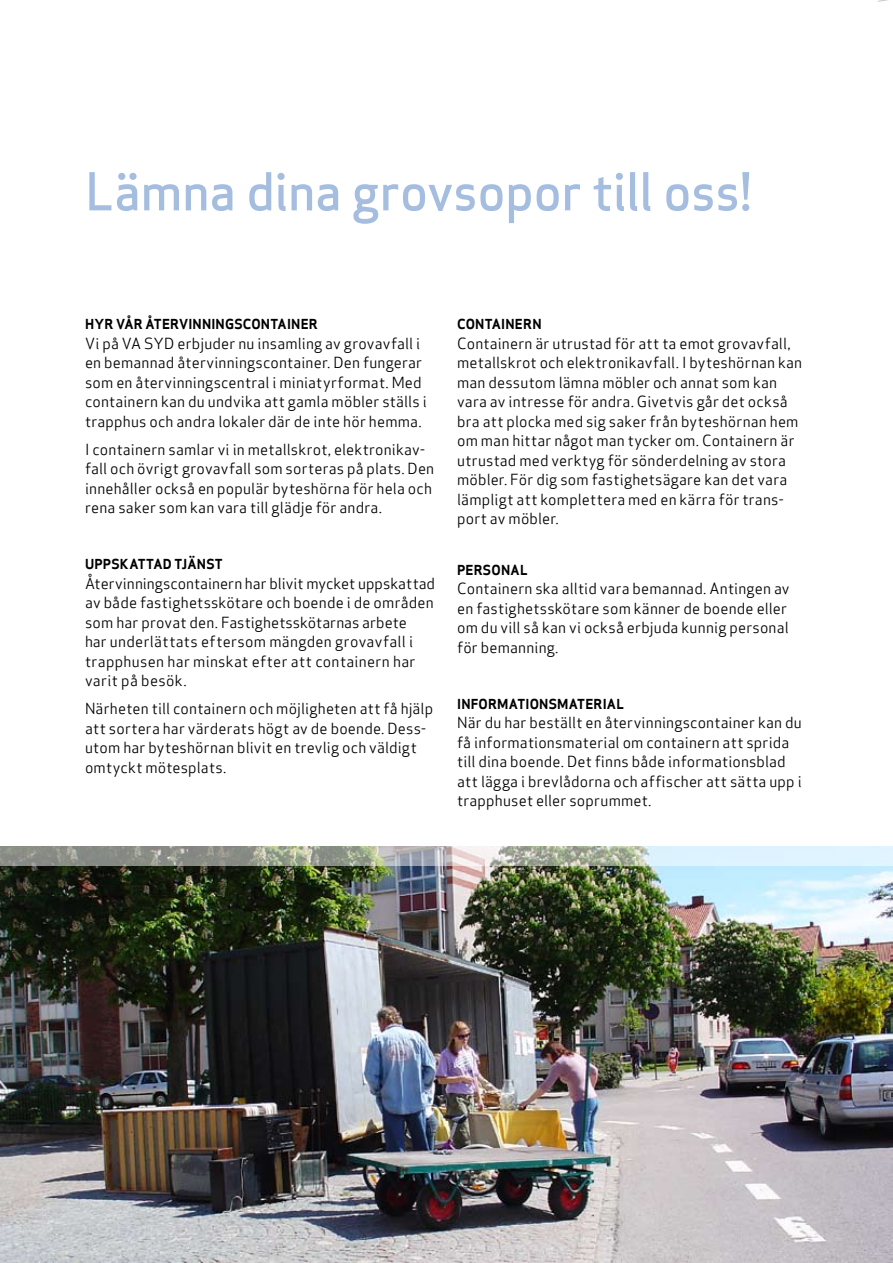
<style>
.page{position:relative;width:893px;height:1263px;background:#fff}
.page>*{position:absolute;margin:0;border:0;box-sizing:border-box;transform-origin:0 0}
.t1{font:51px "Apex Sans Medium T";letter-spacing:-.01em;color:#a5bee0}
.t2{font:15px/19.5px "Apex Sans Book T";letter-spacing:.01em;color:#000}
.t3{font:13.5px "Apex Sans Bold T";letter-spacing:.015em;color:#000}
</style>
<div class="page">
<svg style="left:878px;top:0;width:10px;height:2px"></svg>
<img style="left:0;top:866px;width:893px;height:397px">
<svg style="left:0;top:846px;width:893px;height:20px;background:#b3bcb7"></svg>
<h1 class="t1" style="left:85px;top:159px;width:668px">Lämna dina grovsopor till oss!</h1>
<p class="t3" style="left:85px;top:315px;width:234px">HYR VÅR ÅTERVINNINGSCONTAINER</p>
<p class="t2" style="left:85px;top:333px;width:343px">Vi på VA SYD erbjuder nu insamling av grovavfall i en bemannad återvinningscontainer. Den fungerar som en återvinningscentral i miniatyrformat. Med containern kan du undvika att gamla möbler ställs i trapphus och andra lokaler där de inte hör hemma.</p>
<p class="t2" style="left:85px;top:439px;width:351px">I containern samlar vi in metallskrot, elektronikav&shy;fall och övrigt grovavfall som sorteras på plats. Den innehåller också en populär byteshörna för hela och rena saker som kan vara till glädje för andra.</p>
<p class="t3" style="left:85px;top:555px;width:139px">UPPSKATTAD TJÄNST</p>
<p class="t2" style="left:85px;top:573px;width:352px">Återvinningscontainern har blivit mycket uppskattad av både fastighetsskötare och boende i de områden som har provat den. Fastighetsskötarnas arbete<br>har underlättats eftersom mängden grovavfall i trapphusen har minskat efter att containern har varit på besök.</p>
<p class="t2" style="left:85px;top:699px;width:350px">Närheten till containern och möjligheten att få hjälp att sortera har värderats högt av de boende. Dess&shy;utom har byteshörnan blivit en trevlig och väldigt omtyckt mötesplats.</p>
<p class="t3" style="left:457px;top:315px;width:86px">CONTAINERN</p>
<p class="t2" style="left:457px;top:333px;width:347px">Containern är utrustad för att ta emot grovavfall, metallskrot och elektronikavfall. I byteshörnan kan man dessutom lämna möbler och annat som kan vara av intresse för andra. Givetvis går det också bra att plocka med sig saker från byteshörnan hem om man hittar något man tycker om. Containern är utrustad med verktyg för sönderdelning av stora möbler. För dig som fastighetsägare kan det vara lämpligt att komplettera med en kärra för trans&shy;port av möbler.</p>
<p class="t3" style="left:457px;top:561px;width:72px">PERSONAL</p>
<p class="t2" style="left:457px;top:579px;width:334px">Containern ska alltid vara bemannad. Antingen av en fastighetsskötare som känner de boende eller om du vill så kan vi också erbjuda kunnig personal för bemanning.</p>
<p class="t3" style="left:457px;top:695px;width:168px">I NFORMATIONSMATERIAL</p>
<p class="t2" style="left:457px;top:713px;width:346px">När du har beställt en återvinningscontainer kan du få informationsmaterial om containern att sprida till dina boende. Det finns både informationsblad att lägga i brevlådorna och affischer att sätta upp i trapphuset eller soprummet.</p>
</div>
